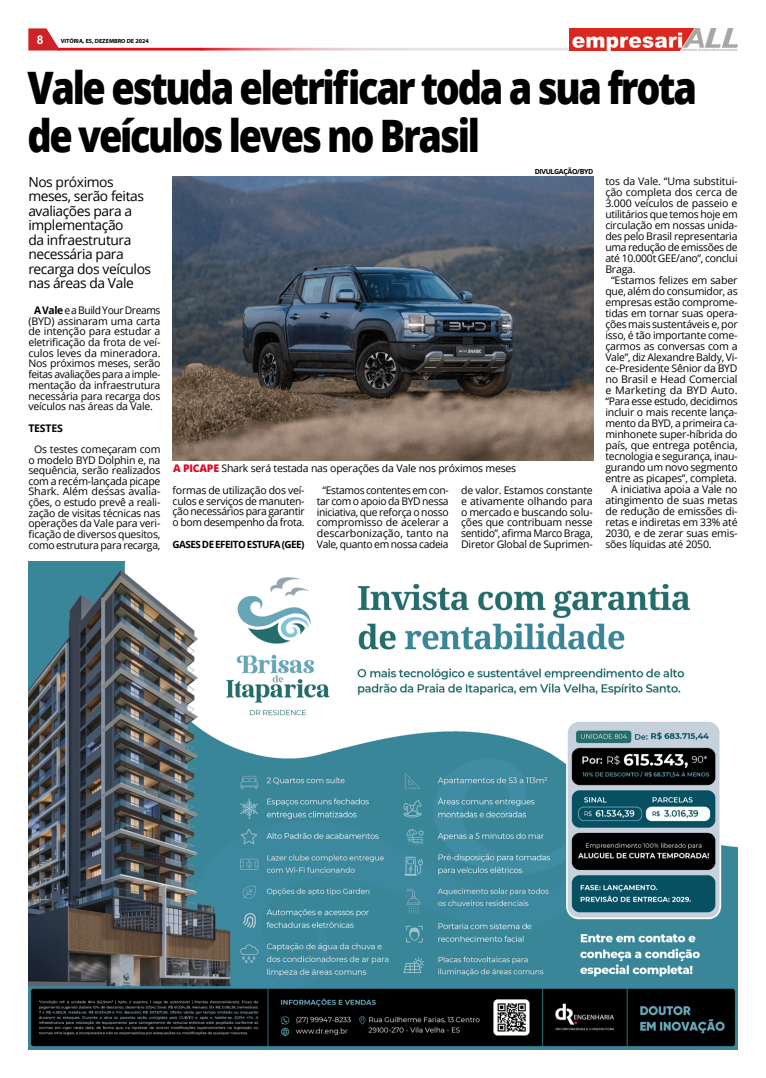
<style>
.page{position:relative;width:766px;height:1078px;background:#fff}
.page>*{position:absolute;margin:0;border:0;box-sizing:border-box;transform-origin:0 0}
.t1{font:800 44.7px/48px "Open Sans";letter-spacing:-.06em;color:#000;scale:.85 1}
.t2{font:13.8px/14.5px "Open Sans";letter-spacing:-.03em;color:#000}
.t3{font:700 12px "Arial";color:#fff}
.t4{font:10.5px/10.6px "Open Sans";letter-spacing:-.02em;color:#000;text-align:justify}
.t5{font:10.5px "Open Sans";letter-spacing:.005em;color:#000}
.t6{font:700 10.5px "Open Sans";letter-spacing:-.02em;color:#000}
.t7{font:700 10px "Open Sans";letter-spacing:-.05em;color:#000}
.t8{font:700 7px "Open Sans";letter-spacing:-.05em;color:#000}
.t9{font:700 6px "Myriad Pro";color:#000}
.s1{font-weight:700}
.s2{font-weight:800;color:#e10824}
</style>
<div class="page">
<svg style="left:28px;top:28px;width:540px;height:23px"></svg>
<img style="left:569px;top:28px;width:168px;height:22px">
<img style="left:172px;top:176px;width:421px;height:284px">
<img style="left:28px;top:561px;width:709px;height:488px">
<p class="t3" style="left:33px;top:32px;width:12px">48</p>
<p class="t9" style="left:61px;top:37px;width:89px">VITÓRIA, ES, DEZEMBRO DE 2024</p>
<h1 class="t1" style="left:27px;top:61px;width:789px">Vale estuda eletrificar toda a sua frota de veículos leves no Brasil</h1>
<h2 class="t2" style="left:28px;top:174px;width:124px">Nos próximos meses, serão feitas avaliações para a implementação<br>da infraestrutura necessária para recarga dos veículos nas áreas da Vale</h2>
<p class="t8" style="left:534px;top:166px;width:60px">DIVULGAÇÃO/BYD</p>
<p class="t4" style="left:605px;top:175px;width:134px">tos da Vale. “Uma substitui-</p>
<p class="t4" style="left:605px;top:186px;width:134px">ção completa dos cerca de</p>
<p class="t4" style="left:605px;top:197px;width:134px">3.000 veículos de passeio e</p>
<p class="t4" style="left:605px;top:208px;width:134px">utilitários que temos hoje em</p>
<p class="t4" style="left:605px;top:219px;width:134px">circulação em nossas unida-</p>
<p class="t4" style="left:605px;top:230px;width:134px">des pelo Brasil representaria</p>
<p class="t4" style="left:605px;top:241px;width:134px">uma redução de emissões de</p>
<p class="t4" style="left:605px;top:252px;width:134px">até 10.000t GEE/ano”, conclui</p>
<p class="t4" style="left:605px;top:263px;width:32px">Braga.</p>
<p class="t4" style="left:611px;top:274px;width:128px">“Estamos felizes em saber</p>
<p class="t4" style="left:605px;top:285px;width:134px">que, além do consumidor, as</p>
<p class="t4" style="left:605px;top:296px;width:134px">empresas estão comprome-</p>
<p class="t4" style="left:605px;top:307px;width:134px">tidas em tornar suas opera-</p>
<p class="t4" style="left:605px;top:318px;width:134px">ções mais sustentáveis e, por</p>
<p class="t4" style="left:605px;top:329px;width:134px">isso, é tão importante come-</p>
<p class="t4" style="left:605px;top:340px;width:134px">çarmos as conversas com a</p>
<p class="t4" style="left:605px;top:351px;width:134px">Vale”, diz Alexandre Baldy, Vi-</p>
<p class="t4" style="left:605px;top:362px;width:134px">ce-Presidente Sênior da BYD</p>
<p class="t4" style="left:605px;top:373px;width:134px">no Brasil e Head Comercial</p>
<p class="t5" style="left:605px;top:383px;width:134px">e Marketing da BYD Auto.</p>
<p class="t4" style="left:605px;top:395px;width:134px">“Para esse estudo, decidimos</p>
<p class="t4" style="left:605px;top:406px;width:134px">incluir o mais recente lança-</p>
<p class="t4" style="left:605px;top:417px;width:134px">mento da BYD, a primeira ca-</p>
<p class="t4" style="left:605px;top:428px;width:134px">minhonete super-híbrida do</p>
<p class="t4" style="left:605px;top:439px;width:134px">país, que entrega potência,</p>
<p class="t4" style="left:605px;top:450px;width:134px">tecnologia e segurança, inau-</p>
<p class="t4" style="left:605px;top:461px;width:134px">gurando um novo segmento</p>
<p class="t4" style="left:605px;top:472px;width:133px">entre as picapes”, completa.</p>
<p class="t4" style="left:611px;top:483px;width:128px">A iniciativa apoia a Vale no</p>
<p class="t4" style="left:605px;top:494px;width:134px">atingimento de suas metas</p>
<p class="t4" style="left:605px;top:505px;width:134px">de redução de emissões di-</p>
<p class="t4" style="left:605px;top:516px;width:134px">retas e indiretas em 33% até</p>
<p class="t4" style="left:605px;top:527px;width:134px">2030, e de zerar suas emis-</p>
<p class="t4" style="left:605px;top:538px;width:108px">sões líquidas até 2050.</p>
<p class="t4" style="left:28px;top:304px;width:134px;text-indent:6px"><span class="s1">A Vale</span> e a Build Your Dreams (BYD) assinaram uma carta de intenção para estudar a eletrificação da frota de veí&shy;culos leves da mineradora.<br>Nos próximos meses, serão feitas avaliações para a imple&shy;mentação da infraestrutura necessária para recarga dos veículos nas áreas da Vale.</p>
<p class="t6" style="left:28px;top:420px;width:36px">TESTES</p>
<p class="t4" style="left:28px;top:443px;width:134px;text-align:center">Os testes começaram com o modelo BYD Dolphin e, na sequência, serão realizados com a recém-lançada picape<br>Shark. Além dessas avalia&shy;ções, o estudo prevê a reali&shy;zação de visitas técnicas nas operações da Vale para veri&shy;ficação de diversos quesitos, como estrutura para recarga,</p>
<p class="t4" style="left:173px;top:462px;width:344px"><span class="s2">A PICAPE</span> Shark será testada nas operações da Vale nos próximos meses</p>
<p class="t4" style="left:172px;top:484px;width:133px">formas de utilização dos veí&shy;culos e serviços de manuten&shy;ção necessários para garantir o bom desempenho da frota.</p>
<p class="t7" style="left:172px;top:537px;width:133px">GASES DE EFEITO ESTUFA (GEE)</p>
<p class="t4" style="left:317px;top:484px;width:133px;text-align:center">“Estamos contentes em con&shy;tar com o apoio da BYD nessa iniciativa, que reforça o nosso compromisso de acelerar a descarbonização, tanto na<br>Vale, quanto em nossa cadeia</p>
<p class="t4" style="left:461px;top:484px;width:133px">de valor. Estamos constante e ativamente olhando para o mercado e buscando solu&shy;ções que contribuam nesse sentido”, afirma Marco Braga, Diretor Global de Suprimen-</p>
</div>
